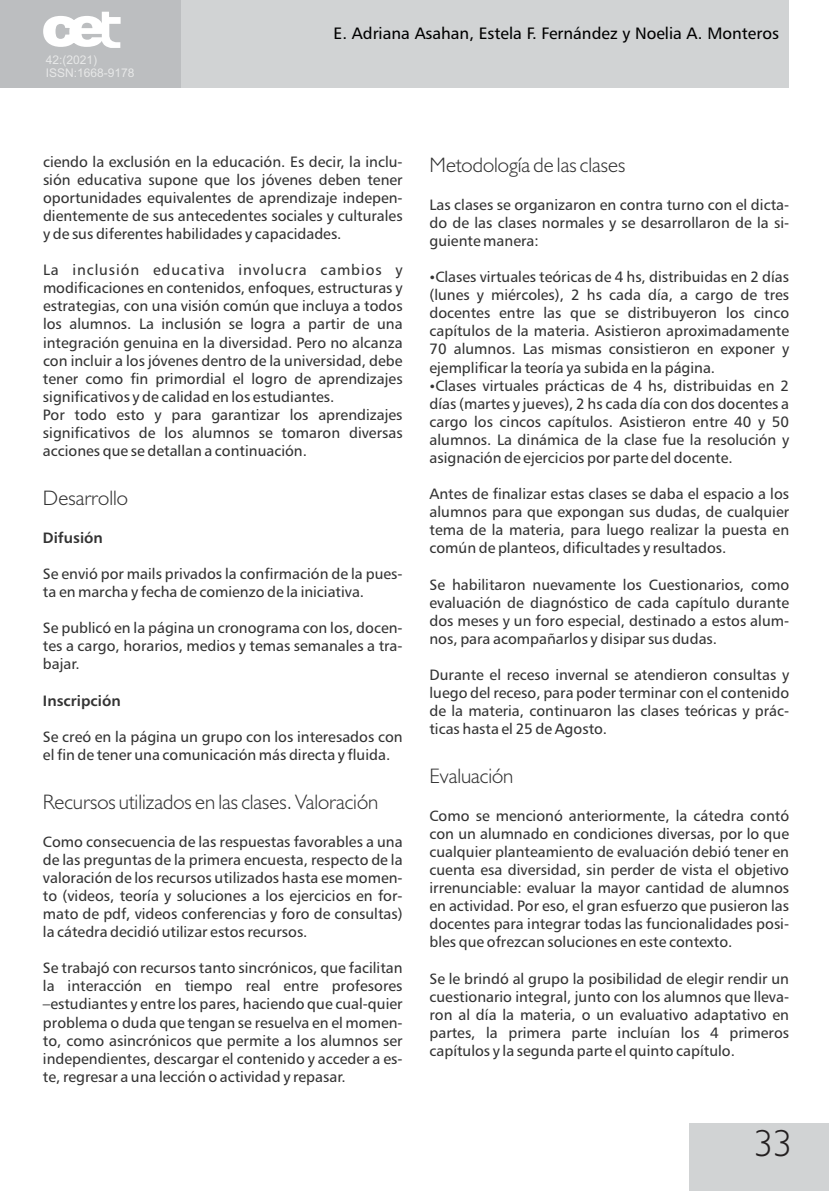
<style>
.page{position:relative;width:830px;height:1191px;background:#fff}
.page>*{position:absolute;margin:0;border:0;box-sizing:border-box;transform-origin:0 0}
.t1{font:300 37.8px "Humanist 521 BT";color:#231f20}
.t2{font:300 21px "Humanist 521 BT";color:#333}
.t3{font:16.5px "Humanist 777 BT Roman B";color:#000}
.t4{font:15px/18.1px "Humanist 777 BT Roman B";color:#333;text-align:justify}
.t5{font:15px "Humanist 777 BT Bold B";color:#333}
.t6{font:12px/13.4px "Arial";color:#e7e8e8}
</style>
<div class="page">
<div style="left:0;top:0;width:788px;height:88px;background:#d1d3d4"></div>
<div style="left:689px;top:1123px;width:139px;height:68px;background:#d1d3d4"></div>
<div style="left:0;top:0;width:180px;height:88px;background:#bcbec0"></div>
<svg style="left:43px;top:12px;width:77px;height:36px"></svg>
<p class="t6" style="left:46px;top:54px;width:90px">42:(2021)<br>ISSN:1668-9178</p>
<p class="t3" style="left:333px;top:26px;width:446px">E. Adriana Asahan, Estela F. Fernández y Noelia A. Monteros</p>
<p class="t4" style="left:43px;top:154px;width:361px">ciendo la exclusión en la educación. Es decir, la inclu&shy;sión educativa supone que los jóvenes deben tener oportunidades equivalentes de aprendizaje indepen&shy;dientemente de sus antecedentes sociales y culturales y de sus diferentes habilidades y capacidades.</p>
<p class="t4" style="left:43px;top:262px;width:361px;text-align:left">La inclusión educativa involucra cambios y modificaciones en contenidos, enfoques, estructuras y estrategias, con una visión común que incluya a todos los alumnos. La inclusión se logra a partir de una integración genuina en la diversidad. Pero no alcanza con incluir a los jóvenes dentro de la universidad, debe tener como fin primordial el logro de aprendizajes significativos y de calidad en los estudiantes.<br>Por todo esto y para garantizar los aprendizajes significativos de los alumnos se tomaron diversas acciones que se detallan a continuación.</p>
<h2 class="t2" style="left:43px;top:489px;width:86px">Desarrollo</h2>
<p class="t5" style="left:43px;top:531px;width:61px">Difusión</p>
<p class="t4" style="left:43px;top:566px;width:361px">Se envió por mails privados la confirmación de la pues&shy;ta en marcha y fecha de comienzo de la iniciativa.</p>
<p class="t4" style="left:43px;top:620px;width:361px">Se publicó en la página un cronograma con los, docen&shy;tes a cargo, horarios, medios y temas semanales a tra&shy;bajar.</p>
<p class="t5" style="left:43px;top:694px;width:79px">Inscripción</p>
<p class="t4" style="left:43px;top:729px;width:361px">Se creó en la página un grupo con los interesados con el fin de tener una comunicación más directa y fluida.</p>
<h2 class="t2" style="left:43px;top:793px;width:337px">Recursos utilizados en las clases. Valoración</h2>
<p class="t4" style="left:43px;top:833px;width:361px">Como consecuencia de las respuestas favorables a una de las preguntas de la primera encuesta, respecto de la valoración de los recursos utilizados hasta ese momen&shy;to (videos, teoría y soluciones a los ejercicios en for&shy;mato de pdf, videos conferencias y foro de consultas) la cátedra decidió utilizar estos recursos.</p>
<p class="t4" style="left:43px;top:960px;width:361px">Se trabajó con recursos tanto sincrónicos, que facilitan la interacción en tiempo real entre profesores –estudiantes y entre los pares, haciendo que cual-quier problema o duda que tengan se resuelva en el momen&shy;to, como asincrónicos que permite a los alumnos ser independientes, descargar el contenido y acceder a es&shy;te, regresar a una lección o actividad y repasar.</p>
<h2 class="t2" style="left:429px;top:156px;width:197px">Metodología de las clases</h2>
<p class="t4" style="left:429px;top:197px;width:361px">Las clases se organizaron en contra turno con el dicta&shy;do de las clases normales y se desarrollaron de la si&shy;guiente manera:</p>
<p class="t4" style="left:435px;top:269px;width:355px">Clases virtuales teóricas de 4 hs, distribuidas en 2 días</p>
<p class="t4" style="left:429px;top:287px;width:361px">(lunes y miércoles), 2 hs cada día, a cargo de tres</p>
<p class="t4" style="left:429px;top:305px;width:361px">docentes entre las que se distribuyeron los cinco</p>
<p class="t4" style="left:429px;top:323px;width:361px">capítulos de la materia. Asistieron aproximadamente</p>
<p class="t4" style="left:429px;top:341px;width:361px">70 alumnos. Las mismas consistieron en exponer y</p>
<p class="t4" style="left:429px;top:359px;width:287px">ejemplificar la teoría ya subida en la página.</p>
<p class="t4" style="left:435px;top:377px;width:355px">Clases virtuales prácticas de 4 hs, distribuidas en 2</p>
<p class="t4" style="left:429px;top:396px;width:361px">días (martes y jueves), 2 hs cada día con dos docentes a</p>
<p class="t4" style="left:429px;top:414px;width:361px">cargo los cincos capítulos. Asistieron entre 40 y 50</p>
<p class="t4" style="left:429px;top:432px;width:361px">alumnos. La dinámica de la clase fue la resolución y</p>
<p class="t4" style="left:429px;top:450px;width:304px">asignación de ejercicios por parte del docente.</p>
<p class="t4" style="left:429px;top:486px;width:361px">Antes de finalizar estas clases se daba el espacio a los alumnos para que expongan sus dudas, de cualquier tema de la materia, para luego realizar la puesta en común de planteos, dificultades y resultados.</p>
<p class="t4" style="left:429px;top:576px;width:361px">Se habilitaron nuevamente los Cuestionarios, como evaluación de diagnóstico de cada capítulo durante dos meses y un foro especial, destinado a estos alum&shy;nos, para acompañarlos y disipar sus dudas.</p>
<p class="t4" style="left:429px;top:667px;width:361px">Durante el receso invernal se atendieron consultas y luego del receso, para poder terminar con el contenido de la materia, continuaron las clases teóricas y prác&shy;ticas hasta el 25 de Agosto.</p>
<h2 class="t2" style="left:429px;top:767px;width:85px">Evaluación</h2>
<p class="t4" style="left:429px;top:808px;width:361px">Como se mencionó anteriormente, la cátedra contó con un alumnado en condiciones diversas, por lo que cualquier planteamiento de evaluación debió tener en cuenta esa diversidad, sin perder de vista el objetivo irrenunciable: evaluar la mayor cantidad de alumnos en actividad. Por eso, el gran esfuerzo que pusieron las docentes para integrar todas las funcionalidades posi&shy;bles que ofrezcan soluciones en este contexto.</p>
<p class="t4" style="left:429px;top:970px;width:361px">Se le brindó al grupo la posibilidad de elegir rendir un cuestionario integral, junto con los alumnos que lleva&shy;ron al día la materia, o un evaluativo adaptativo en partes, la primera parte incluían los 4 primeros capítulos y la segunda parte el quinto capítulo.</p>
<h1 class="t1" style="left:754px;top:1127px;width:40px">33</h1>
</div>
